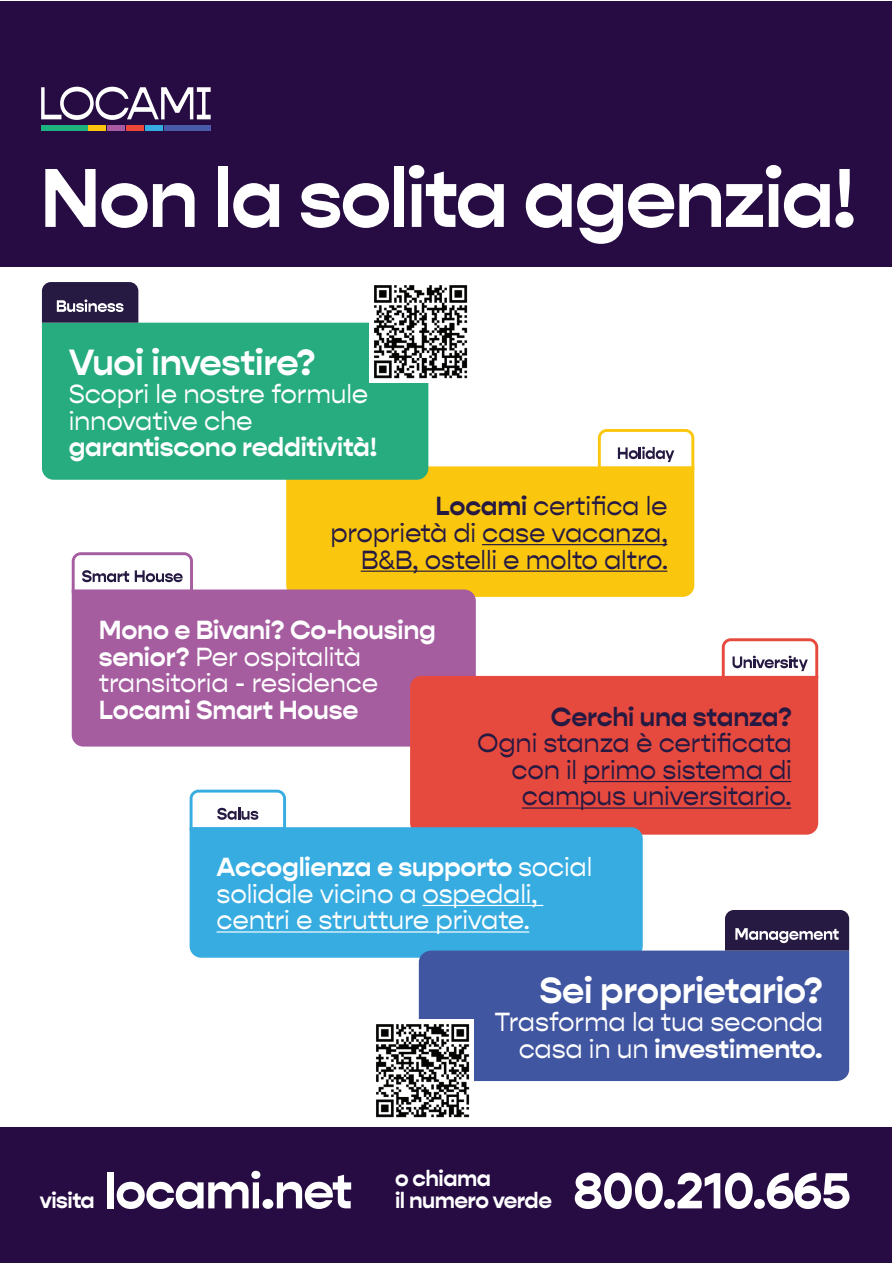
<style>
.page{position:relative;width:893px;height:1263px;background:#fff}
.page>*{position:absolute;margin:0;border:0;box-sizing:border-box;transform-origin:0 0}
.t1{font:700 84px "Gopher";letter-spacing:-.025em;color:#fff}
.t2{font:700 51px "Gopher Text";letter-spacing:-.025em;color:#fff}
.t3{font:700 36.9px "Gopher";letter-spacing:-.01em;color:#fff}
.t4{font:26.55px/26.5px "Gopher";letter-spacing:-.01em;color:#fff}
.t5{font:26.55px/26.5px "Gopher";letter-spacing:-.01em;color:#261942;text-align:right}
.t6{font:700 26.55px "Gopher";letter-spacing:-.01em;color:#fff}
.t7{font:700 26.55px "Gopher";letter-spacing:-.01em;color:#261942}
.t8{font:700 22.5px/22.5px "Gopher Text";letter-spacing:-.025em;color:#fff}
.s1{font-weight:700}
</style>
<div class="page">
<div style="left:0;top:1127px;width:891px;height:136px;background:#270c44"></div>
<div style="left:0;top:1px;width:891px;height:265px;background:#270c44"></div>
<svg style="left:41px;top:87px;width:170px;height:33px"></svg>
<div style="left:165px;top:125px;width:46px;height:6px;background:#495ba8"></div>
<div style="left:41px;top:125px;width:46px;height:6px;background:#1db27f"></div>
<div style="left:89px;top:125px;width:17px;height:6px;background:#fdc50e"></div>
<div style="left:108px;top:125px;width:17px;height:6px;background:#a75ba3"></div>
<div style="left:127px;top:125px;width:17px;height:6px;background:#ed473a"></div>
<div style="left:146px;top:125px;width:17px;height:6px;background:#36ade2"></div>
<div style="left:286px;top:466px;width:408px;height:131px;background:#fac70e"></div>
<hr style="left:482px;top:544px;width:185px;height:1px;background:#261942">
<hr style="left:361px;top:571px;width:306px;height:1px;background:#261942">
<svg style="left:598px;top:429px;width:96px;height:41px"></svg>
<svg style="left:72px;top:552px;width:121px;height:37px"></svg>
<div style="left:72px;top:589px;width:404px;height:157px;background:#a55da0"></div>
<div style="left:42px;top:323px;width:386px;height:157px;background:#27ac80"></div>
<svg style="left:42px;top:282px;width:96px;height:41px;background:#3d3257"></svg>
<svg style="left:722px;top:638px;width:96px;height:38px"></svg>
<div style="left:410px;top:676px;width:408px;height:159px;background:#e6493d"></div>
<hr style="left:583px;top:781px;width:208px;height:1px;background:#261942">
<hr style="left:522px;top:807px;width:269px;height:2px;background:#261942">
<div style="left:190px;top:827px;width:453px;height:131px;background:#37ace1"></div>
<hr style="left:422px;top:905px;width:121px;height:1px;background:#fff">
<hr style="left:217px;top:931px;width:312px;height:1px;background:#fff">
<svg style="left:190px;top:790px;width:96px;height:40px"></svg>
<div style="left:419px;top:950px;width:430px;height:131px;background:#4156a0"></div>
<svg style="left:725px;top:910px;width:124px;height:40px;background:#403458"></svg>
<img style="left:370px;top:285px;width:98px;height:98px">
<img style="left:376px;top:1019px;width:97px;height:99px">
<h1 class="t1" style="left:40px;top:148px;width:818px">Non la solita agenzia!</h1>
<h3 class="t3" style="left:69px;top:340px;width:248px">Vuoi investire?</h3>
<p class="t4" style="left:69px;top:381px;width:301px">Scopri le nostre formule innovative che</p>
<p class="t6" style="left:69px;top:431px;width:310px">garantiscono redditività!</p>
<p class="t5" style="left:330px;top:493px;width:339px"><span class="s1">Locami</span> certifica le proprietà di case vacanza,<br>B&amp;B, ostelli e molto altro.</p>
<p class="t4" style="left:99px;top:617px;width:339px"><span class="s1">Mono e Bivani? Co-housing senior?</span> Per ospitalità transitoria - residence</p>
<p class="t6" style="left:99px;top:694px;width:261px">Locami Smart House</p>
<p class="t7" style="left:551px;top:701px;width:243px">Cerchi una stanza?</p>
<p class="t5" style="left:477px;top:730px;width:316px">Ogni stanza è certificata con il primo sistema di campus universitario.</p>
<p class="t4" style="left:217px;top:854px;width:377px"><span class="s1">Accoglienza e supporto</span> social solidale vicino a ospedali, centri e strutture private.</p>
<h3 class="t3" style="left:539px;top:968px;width:285px">Sei proprietario?</h3>
<p class="t4" style="left:494px;top:1009px;width:330px;text-align:right">Trasforma la tua seconda casa in un <span class="s1">investimento.</span></p>
<p class="t8" style="left:40px;top:1190px;width:57px">visita</p>
<p class="t8" style="left:395px;top:1167px;width:158px">o chiama<br>il numero verde</p>
<h2 class="t2" style="left:104px;top:1160px;width:250px">locami.net</h2>
<h2 class="t2" style="left:573px;top:1160px;width:279px">800.210.665</h2>
</div>
